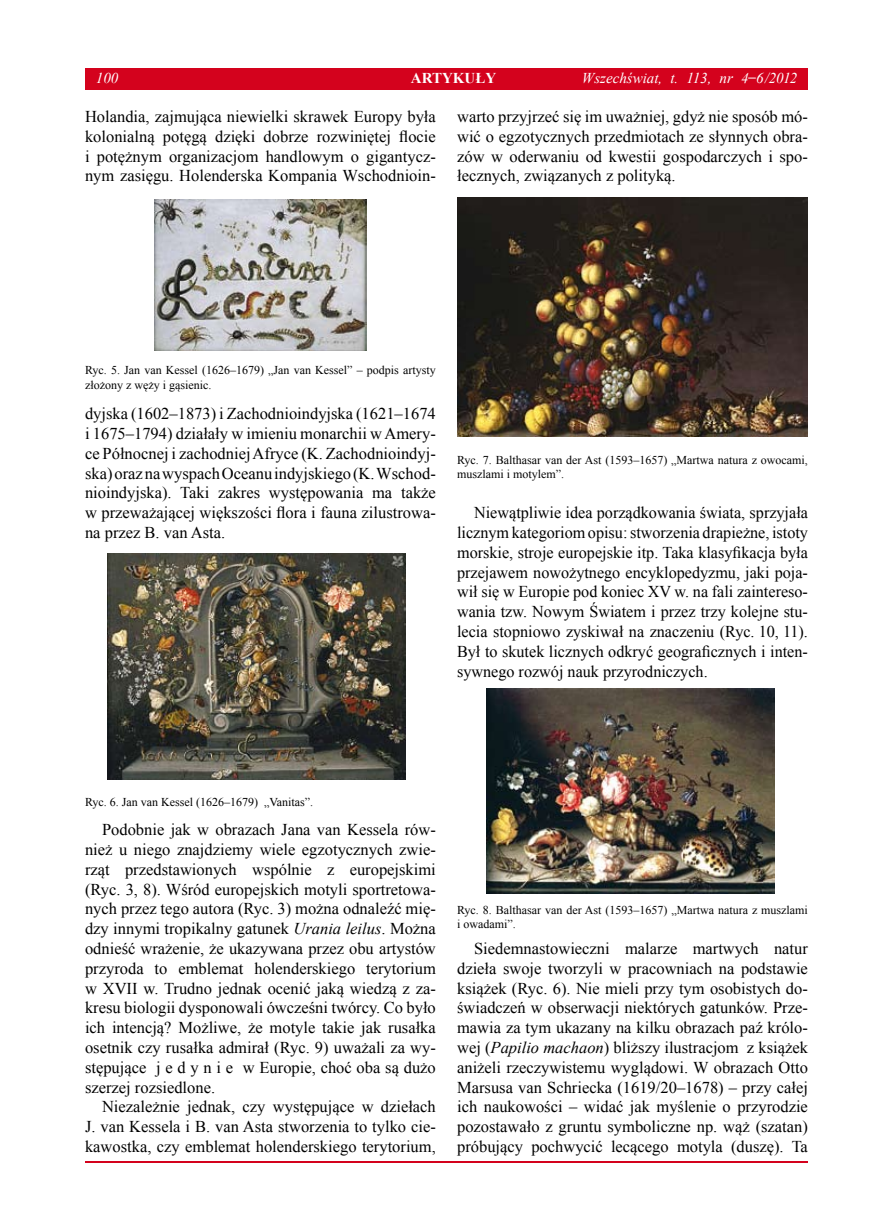
<style>
.page{position:relative;width:893px;height:1225px;background:#fff}
.page>*{position:absolute;margin:0;border:0;box-sizing:border-box;transform-origin:0 0}
.t1{font:16.5px/19.8px "Times New Roman";color:#000;text-align:justify}
.t2{font:italic 15px "Times New Roman";color:#fff}
.t3{font:700 15px "Times New Roman";color:#fff}
.t4{font:12px/14.4px "Times New Roman";color:#000}
.s1{font-style:normal}
.s2{color:#fff}
.s3{font-style:italic}
</style>
<div class="page">
<div style="left:85px;top:68px;width:723px;height:21px;background:#d4021d"></div>
<hr style="left:85px;top:1161px;width:723px;height:1px;background:#d4021d">
<img style="left:154px;top:199px;width:213px;height:152px">
<img style="left:107px;top:553px;width:298px;height:226px">
<img style="left:457px;top:197px;width:351px;height:239px">
<img style="left:487px;top:688px;width:288px;height:205px">
<p class="t2" style="left:96px;top:68px;width:24px">100</p>
<p class="t3" style="left:411px;top:68px;width:87px">ARTYKUŁY</p>
<p class="t2" style="left:582px;top:68px;width:217px">Wszechświat, t. 113, nr 4<span class="s1">–̶</span>6/2012</p>
<p class="t1" style="left:85px;top:106px;width:352px">Holandia, zajmująca niewielki skrawek Europy była kolonialną potęgą dzięki dobrze rozwiniętej flocie i potężnym organizacjom handlowym o gigantycz&shy;nym zasięgu. Holenderska Kompania Wschodnioin-</p>
<p class="t1" style="left:457px;top:106px;width:352px">warto przyjrzeć się im uważniej, gdyż nie sposób mó&shy;wić o egzotycznych przedmiotach ze słynnych obra&shy;zów w oderwaniu od kwestii gospodarczych i spo&shy;łecznych, związanych z polityką.</p>
<p class="t4" style="left:85px;top:363px;width:352px">Ryc. 5. Jan van Kessel (1626–1679) „Jan van Kessel” – podpis artysty złożony z węży i gąsienic.</p>
<p class="t1" style="left:85px;top:403px;width:352px">dyjska (1602–1873) i Zachodnioindyjska (1621–1674 i 1675–1794) działały w imieniu monarchii w Amery&shy;ce Północnej i zachodniej Afryce (K. Zachodnioindyj&shy;ska) oraz na wyspach Oceanu indyjskiego (K. Wschod&shy;nioindyjska). Taki zakres występowania ma także w przeważającej większości flora i fauna zilustrowa&shy;na przez B. van Asta.</p>
<p class="t4" style="left:457px;top:452px;width:352px">Ryc. 7. Balthasar van der Ast (1593–1657) „Martwa natura z owocami, muszlami i motylem”.</p>
<p class="t1" style="left:457px;top:502px;width:352px;text-indent:17px">Niewątpliwie idea porządkowania świata, sprzyjała licznym kategoriom opisu: stworzenia drapieżne, istoty morskie, stroje europejskie itp. Taka klasyfikacja była przejawem nowożytnego encyklopedyzmu, jaki poja&shy;wił się w Europie pod koniec XV w. na fali zaintereso&shy;wania tzw. Nowym Światem i przez trzy kolejne stu&shy;lecia stopniowo zyskiwał na znaczeniu (Ryc.<span class="s2">.</span>10,<span class="s2">.</span>11).<br>Był to skutek licznych odkryć geograficznych i inten&shy;sywnego rozwój nauk przyrodniczych.</p>
<p class="t4" style="left:85px;top:794px;width:230px">Ryc. 6. Jan van Kessel (1626–1679) „Vanitas”.</p>
<p class="t1" style="left:85px;top:819px;width:352px;text-indent:17px">Podobnie jak w obrazach Jana van Kessela rów&shy;nież u niego znajdziemy wiele egzotycznych zwie&shy;rząt przedstawionych wspólnie z europejskimi (Ryc. 3, 8). Wśród europejskich motyli sportretowa&shy;nych przez tego autora (Ryc. 3) można odnaleźć mię&shy;dzy innymi tropikalny gatunek <span class="s3">Urania leilus</span>. Można odnieść wrażenie, że ukazywana przez obu artystów przyroda to emblemat holenderskiego terytorium w XVII w. Trudno jednak ocenić jaką wiedzą z za&shy;kresu biologii dysponowali ówcześni twórcy. Co było ich intencją? Możliwe, że motyle takie jak rusałka osetnik czy rusałka admirał (Ryc. 9) uważali za wy&shy;stępujące j e d y n i e w Europie, choć oba są dużo szerzej rozsiedlone.</p>
<p class="t1" style="left:85px;top:1096px;width:352px;text-indent:17px">Niezależnie jednak, czy występujące w dziełach J. van Kessela i B. van Asta stworzenia to tylko cie&shy;kawostka, czy emblemat holenderskiego terytorium,</p>
<p class="t4" style="left:457px;top:902px;width:352px">Ryc. 8. Balthasar van der Ast (1593–1657) „Martwa natura z muszlami i owadami”.</p>
<p class="t1" style="left:457px;top:938px;width:352px;text-indent:17px">Siedemnastowieczni malarze martwych natur dzieła swoje tworzyli w pracowniach na podstawie książek (Ryc. 6). Nie mieli przy tym osobistych do&shy;świadczeń w obserwacji niektórych gatunków. Prze&shy;mawia za tym ukazany na kilku obrazach paź królo&shy;wej (<span class="s3">Papilio machaon</span>) bliższy ilustracjom z książek aniżeli rzeczywistemu wyglądowi. W obrazach Otto Marsusa van Schriecka (1619/20–1678) – przy całej ich naukowości – widać jak myślenie o przyrodzie pozostawało z gruntu symboliczne np. wąż (szatan) próbujący pochwycić lecącego motyla (duszę). Ta</p>
</div>
